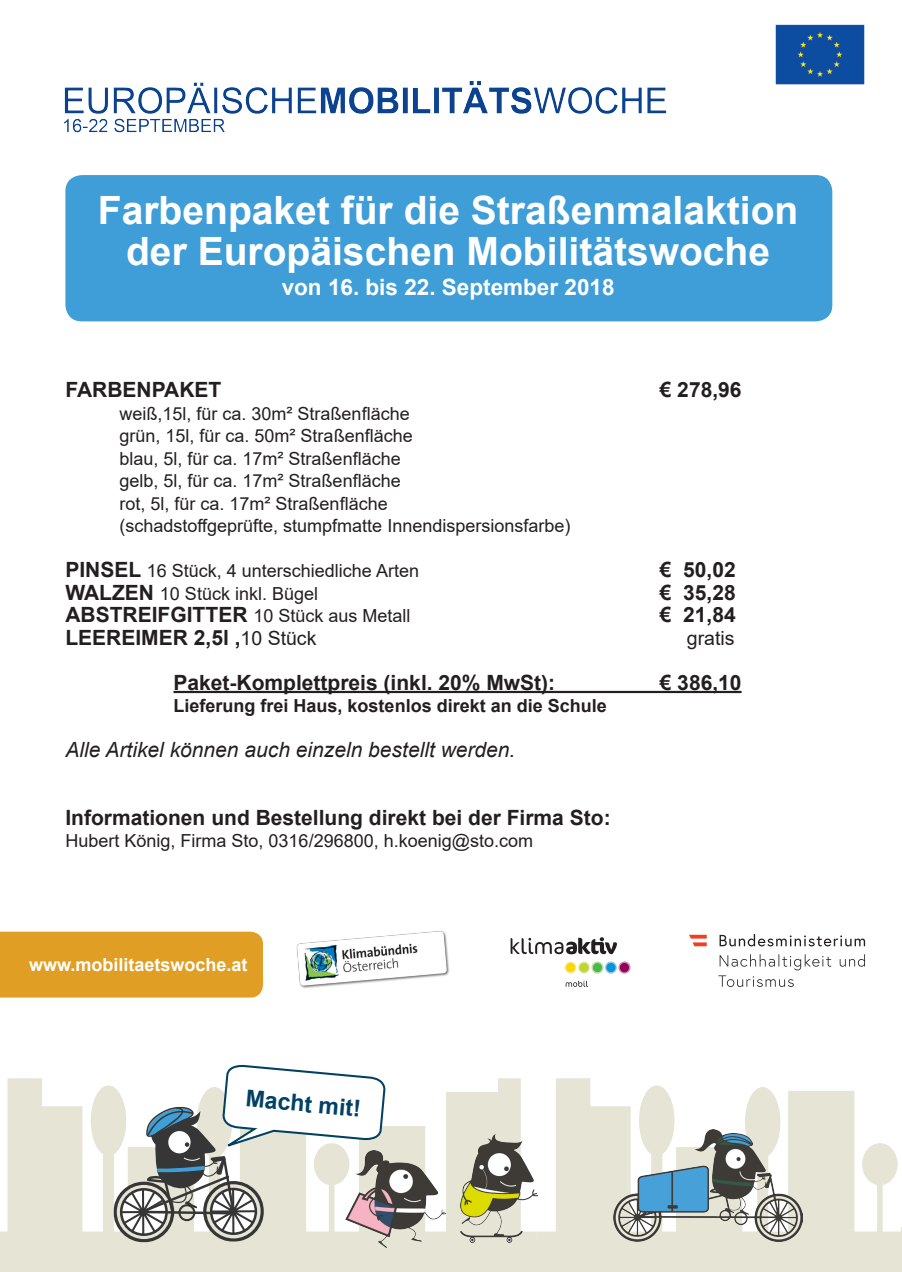
<style>
.page{position:relative;width:902px;height:1272px;background:#fff}
.page>*{position:absolute;margin:0;border:0;box-sizing:border-box;transform-origin:0 0}
.t1{font:700 39px "Arial";color:#fff}
.t2{font:700 23.1px "Arial";color:#004165}
.t3{font:700 22.5px "Arial";color:#fff}
.t4{font:700 21px "Arial";color:#231f20}
.t5{font:italic 21px "Arial";color:#231f20}
.t6{font:19.5px "Arial";color:#231f20}
.t7{font:18px "Arial";color:#231f20}
.t8{font:700 18px "Arial";color:#231f20}
.t9{font:700 18px "Arial";color:#fff}
.s1{font-weight:700;font-size:21px}
.s2{font-weight:400;font-size:19.5px}
</style>
<div class="page">
<div style="left:0;top:1227px;width:901px;height:44px;background:#e5e4d5"></div>
<div style="left:64px;top:173px;width:769px;height:150px;background:#3f9ed7;border-radius:18px"></div>
<div style="left:62px;top:172px;width:773px;height:152px;border:3px solid #fff;border-radius:18px"></div>
<svg style="left:0;top:1078px;width:521px;height:163px;fill:#e5e4d5"></svg>
<svg style="left:537px;top:1078px;width:364px;height:164px;fill:#e5e4d5"></svg>
<hr style="left:173px;top:691px;width:568px;height:2px;background:#231f20">
<img style="left:345px;top:1149px;width:100px;height:98px">
<img style="left:460px;top:1134px;width:77px;height:107px">
<img style="left:613px;top:1129px;width:189px;height:112px">
<img style="left:296px;top:931px;width:154px;height:58px">
<img style="left:775px;top:24px;width:90px;height:61px">
<svg style="left:618px;top:961px;width:12px;height:12px"></svg>
<svg style="left:619px;top:962px;width:10px;height:10px"></svg>
<svg style="left:578px;top:961px;width:12px;height:12px"></svg>
<div style="left:579px;top:962px;width:9px;height:10px;background:#bed630;border-radius:50%"></div>
<svg style="left:591px;top:961px;width:12px;height:12px"></svg>
<svg style="left:593px;top:962px;width:9px;height:10px"></svg>
<svg style="left:605px;top:961px;width:12px;height:12px"></svg>
<div style="left:606px;top:962px;width:9px;height:10px;background:#0695d6;border-radius:50%"></div>
<svg style="left:564px;top:961px;width:12px;height:12px"></svg>
<div style="left:566px;top:962px;width:9px;height:10px;background:#f8d608;border-radius:50%"></div>
<svg style="left:510px;top:937px;width:107px;height:17px"></svg>
<svg style="left:565px;top:980px;width:22px;height:6px"></svg>
<svg style="left:718px;top:954px;width:146px;height:32px"></svg>
<svg style="left:719px;top:934px;width:146px;height:12px"></svg>
<svg style="left:689px;top:934px;width:17px;height:12px"></svg>
<svg style="left:115px;top:1183px;width:58px;height:57px"></svg>
<div style="left:113px;top:1181px;width:61px;height:61px;border:3px solid #353635;border-radius:50%"></div>
<div style="left:203px;top:1180px;width:61px;height:61px;border:3px solid #353635;border-radius:50%"></div>
<img style="left:64px;top:81px;width:603px;height:52px">
<div style="left:0;top:931px;width:263px;height:66px;background:#e09e24"></div>
<svg style="left:119px;top:1064px;width:267px;height:172px"></svg>
<p class="t1" style="left:98px;top:183px;width:702px">Farbenpaket für die Straßenmalaktion</p>
<p class="t1" style="left:126px;top:223px;width:645px">der Europäischen Mobilitätswoche</p>
<p class="t3" style="left:282px;top:271px;width:334px">von 16. bis 22. September 2018</p>
<p class="t4" style="left:65px;top:375px;width:157px">FARBENPAKET</p>
<p class="t4" style="left:659px;top:375px;width:83px">€ 278,96</p>
<p class="t7" style="left:119px;top:401px;width:292px">weiß,15l, für ca. 30m² Straßenfläche</p>
<p class="t7" style="left:119px;top:423px;width:295px">grün, 15l, für ca. 50m² Straßenfläche</p>
<p class="t7" style="left:119px;top:446px;width:283px">blau, 5l, für ca. 17m² Straßenfläche</p>
<p class="t7" style="left:119px;top:468px;width:283px">gelb, 5l, für ca. 17m² Straßenfläche</p>
<p class="t7" style="left:119px;top:491px;width:270px">rot, 5l, für ca. 17m² Straßenfläche</p>
<p class="t7" style="left:119px;top:513px;width:452px">(schadstoffgeprüfte, stumpfmatte Innendispersionsfarbe)</p>
<p class="t7" style="left:65px;top:558px;width:355px"><span class="s1">PINSEL</span> 16 Stück, 4 unterschiedliche Arten</p>
<p class="t4" style="left:659px;top:555px;width:77px">€ 50,02</p>
<p class="t7" style="left:65px;top:581px;width:254px"><span class="s1">WALZEN</span> 10 Stück inkl. Bügel</p>
<p class="t4" style="left:659px;top:577px;width:77px">€ 35,28</p>
<p class="t7" style="left:65px;top:603px;width:346px"><span class="s1">ABSTREIFGITTER</span> 10 Stück aus Metall</p>
<p class="t4" style="left:659px;top:600px;width:77px">€ 21,84</p>
<p class="t4" style="left:65px;top:622px;width:252px">LEEREIMER 2,5l ,<span class="s2">10 Stück</span></p>
<p class="t6" style="left:686px;top:624px;width:49px">gratis</p>
<p class="t4" style="left:173px;top:667px;width:383px">Paket-Komplettpreis (inkl. 20% MwSt):</p>
<p class="t4" style="left:659px;top:667px;width:83px">€ 386,10</p>
<p class="t8" style="left:173px;top:693px;width:435px">Lieferung frei Haus, kostenlos direkt an die Schule</p>
<p class="t5" style="left:65px;top:736px;width:451px">Alle Artikel können auch einzeln bestellt werden.</p>
<p class="t4" style="left:65px;top:802px;width:546px">Informationen und Bestellung direkt bei der Firma Sto:</p>
<p class="t7" style="left:65px;top:828px;width:469px">Hubert König, Firma Sto, 0316/296800, h.koenig@sto.com</p>
<p class="t9" style="left:29px;top:951px;width:220px">www.mobilitaetswoche.at</p>
<p class="t2" style="left:247px;top:1082px;width:117px;rotate:5deg">Macht mit!</p>
</div>
